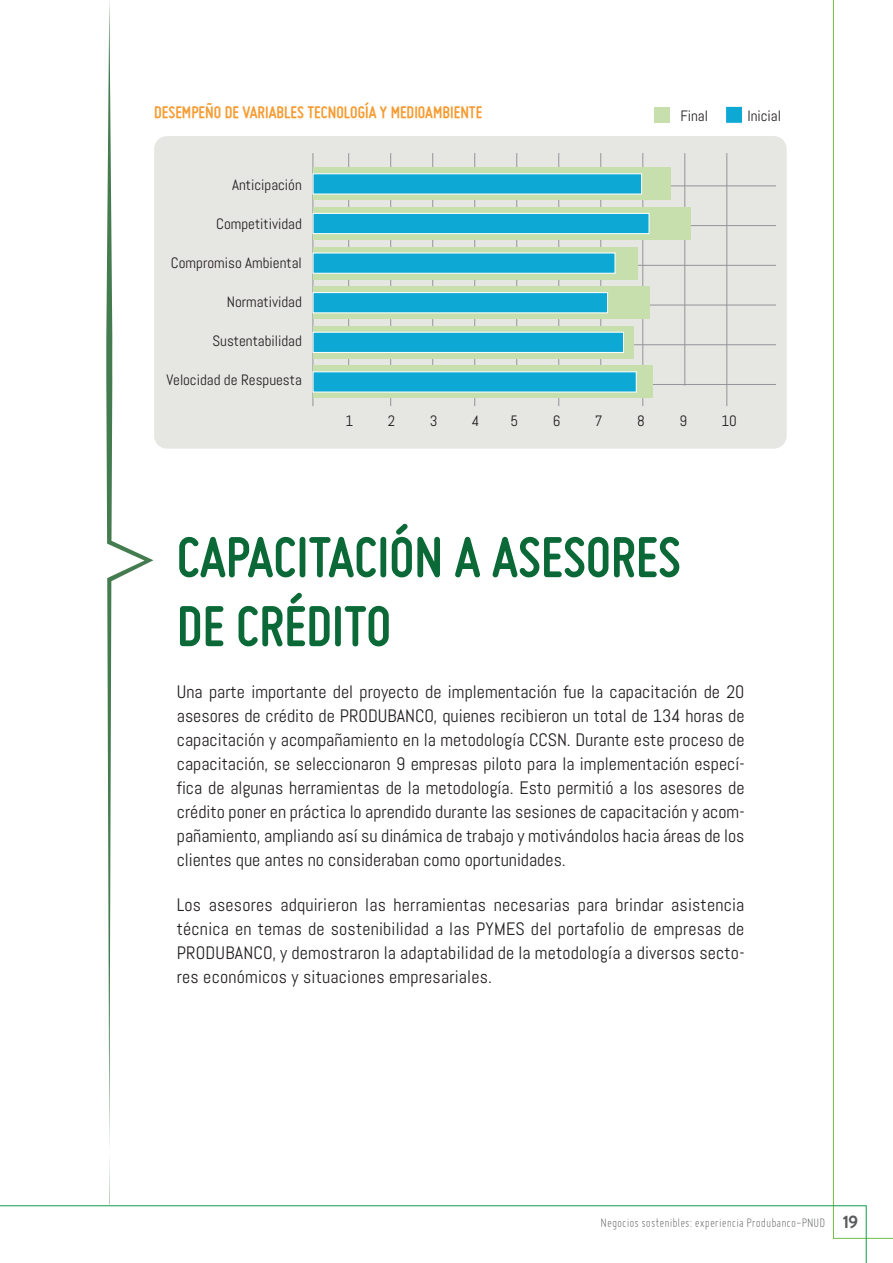
<style>
.page{position:relative;width:893px;height:1263px;background:#fff}
.page>*{position:absolute;margin:0;border:0;box-sizing:border-box;transform-origin:0 0}
.Titulo1{font:700 60px/69px "Miso";color:#0b6938}
.TEXTO{font:18px/24px "Abel";letter-spacing:.005em;color:#231f20;text-align:justify}
.TITLE_cuadro{font:700 18px "Miso";color:#f69c32}
.TXT_cuadro{font:15px "Abel";color:#231f20}
.t1{font:300 13.5px "Miso";color:#585a5c}
.s1{font-family:"Brandon Grotesque";font-weight:700;font-size:18px}
</style>
<div class="page">
<svg style="left:833px;top:0;width:60px;height:1239px"></svg>
<svg style="left:0;top:1205px;width:867px;height:58px"></svg>
<div style="left:654px;top:107px;width:16px;height:16px;background:#c6dfad"></div>
<div style="left:725px;top:106px;width:18px;height:18px;background:#0ea8d5;border:1px solid #fff"></div>
<div style="left:154px;top:136px;width:633px;height:313px;background:#e6e6e2;border-radius:13px"></div>
<hr style="left:314px;top:384px;width:462px;height:1px;background:#939598">
<hr style="left:314px;top:344px;width:462px;height:1px;background:#939598">
<hr style="left:314px;top:305px;width:462px;height:1px;background:#939598">
<hr style="left:314px;top:265px;width:462px;height:1px;background:#939598">
<hr style="left:314px;top:225px;width:462px;height:1px;background:#939598">
<hr style="left:314px;top:185px;width:462px;height:1px;background:#939598">
<hr style="left:348px;top:153px;width:1px;height:233px;background:#939598">
<hr style="left:313px;top:153px;width:1px;height:253px;background:#939598">
<hr style="left:516px;top:153px;width:1px;height:233px;background:#939598">
<hr style="left:432px;top:153px;width:1px;height:233px;background:#939598">
<hr style="left:600px;top:153px;width:1px;height:233px;background:#939598">
<hr style="left:684px;top:153px;width:1px;height:233px;background:#939598">
<hr style="left:390px;top:153px;width:1px;height:253px;background:#939598">
<hr style="left:558px;top:153px;width:1px;height:253px;background:#939598">
<hr style="left:474px;top:153px;width:1px;height:253px;background:#939598">
<hr style="left:642px;top:153px;width:1px;height:253px;background:#939598">
<hr style="left:726px;top:153px;width:1px;height:253px;background:#939598">
<div style="left:313px;top:168px;width:358px;height:32px;background:#c6dfad"></div>
<div style="left:313px;top:173px;width:329px;height:22px;background:#0ea8d5;border:1px solid #fff"></div>
<div style="left:313px;top:207px;width:378px;height:33px;background:#c6dfad"></div>
<div style="left:313px;top:213px;width:336px;height:21px;background:#0ea8d5;border:1px solid #fff"></div>
<div style="left:313px;top:247px;width:325px;height:32px;background:#c6dfad"></div>
<div style="left:313px;top:252px;width:302px;height:22px;background:#0ea8d5;border:1px solid #fff"></div>
<div style="left:313px;top:286px;width:336px;height:33px;background:#c6dfad"></div>
<div style="left:313px;top:292px;width:295px;height:21px;background:#0ea8d5;border:1px solid #fff"></div>
<div style="left:313px;top:326px;width:321px;height:33px;background:#c6dfad"></div>
<div style="left:313px;top:332px;width:311px;height:21px;background:#0ea8d5;border:1px solid #fff"></div>
<div style="left:313px;top:366px;width:340px;height:32px;background:#c6dfad"></div>
<div style="left:313px;top:371px;width:324px;height:22px;background:#0ea8d5;border:1px solid #fff"></div>
<svg style="left:106px;top:1px;width:47px;height:1203px"></svg>
<p class="TITLE_cuadro" style="left:154px;top:102px;width:330px">DESEMPEÑO DE VARIABLES TECNOLOGÍA Y MEDIOAMBIENTE</p>
<p class="TXT_cuadro" style="left:680px;top:106px;width:29px">Final</p>
<p class="TXT_cuadro" style="left:747px;top:106px;width:35px">Inicial</p>
<p class="TXT_cuadro" style="left:232px;top:175px;width:71px">Anticipación</p>
<p class="TXT_cuadro" style="left:216px;top:214px;width:87px">Competitividad</p>
<p class="TXT_cuadro" style="left:171px;top:253px;width:132px">Compromiso Ambiental</p>
<p class="TXT_cuadro" style="left:227px;top:292px;width:77px">Normatividad</p>
<p class="TXT_cuadro" style="left:212px;top:331px;width:91px">Sustentabilidad</p>
<p class="TXT_cuadro" style="left:166px;top:370px;width:137px">Velocidad de Respuesta</p>
<p class="TXT_cuadro" style="left:345px;top:411px;width:9px">1</p>
<p class="TXT_cuadro" style="left:388px;top:411px;width:9px">2</p>
<p class="TXT_cuadro" style="left:430px;top:411px;width:9px">3</p>
<p class="TXT_cuadro" style="left:472px;top:411px;width:9px">4</p>
<p class="TXT_cuadro" style="left:510px;top:411px;width:9px">5</p>
<p class="TXT_cuadro" style="left:553px;top:411px;width:9px">6</p>
<p class="TXT_cuadro" style="left:595px;top:411px;width:9px">7</p>
<p class="TXT_cuadro" style="left:637px;top:411px;width:9px">8</p>
<p class="TXT_cuadro" style="left:679px;top:411px;width:9px">9</p>
<p class="TXT_cuadro" style="left:722px;top:411px;width:17px">10</p>
<p class="Titulo1" style="left:177px;top:522px;width:505px">CAPACITACIÓN A ASESORES<br>DE CRÉDITO</p>
<p class="TEXTO" style="left:177px;top:680px;width:569px">Una parte importante del proyecto de implementación fue la capacitación de 20 asesores de crédito de PRODUBANCO, quienes recibieron un total de 134 horas de capacitación y acompañamiento en la metodología CCSN. Durante este proceso de capacitación, se seleccionaron 9 empresas piloto para la implementación especí&shy;fica de algunas herramientas de la metodología. Esto permitió a los asesores de crédito poner en práctica lo aprendido durante las sesiones de capacitación y acom&shy;pañamiento, ampliando así su dinámica de trabajo y motivándolos hacia áreas de los clientes que antes no consideraban como oportunidades.</p>
<p class="TEXTO" style="left:177px;top:893px;width:569px">Los asesores adquirieron las herramientas necesarias para brindar asistencia técnica en temas de sostenibilidad a las PYMES del portafolio de empresas de PRODUBANCO, y demostraron la adaptabilidad de la metodología a diversos secto&shy;res económicos y situaciones empresariales.</p>
<p class="t1" style="left:600px;top:1215px;width:259px">Negocios sostenibles: experiencia Produbanco-PNUD <span class="s1">19</span></p>
</div>
